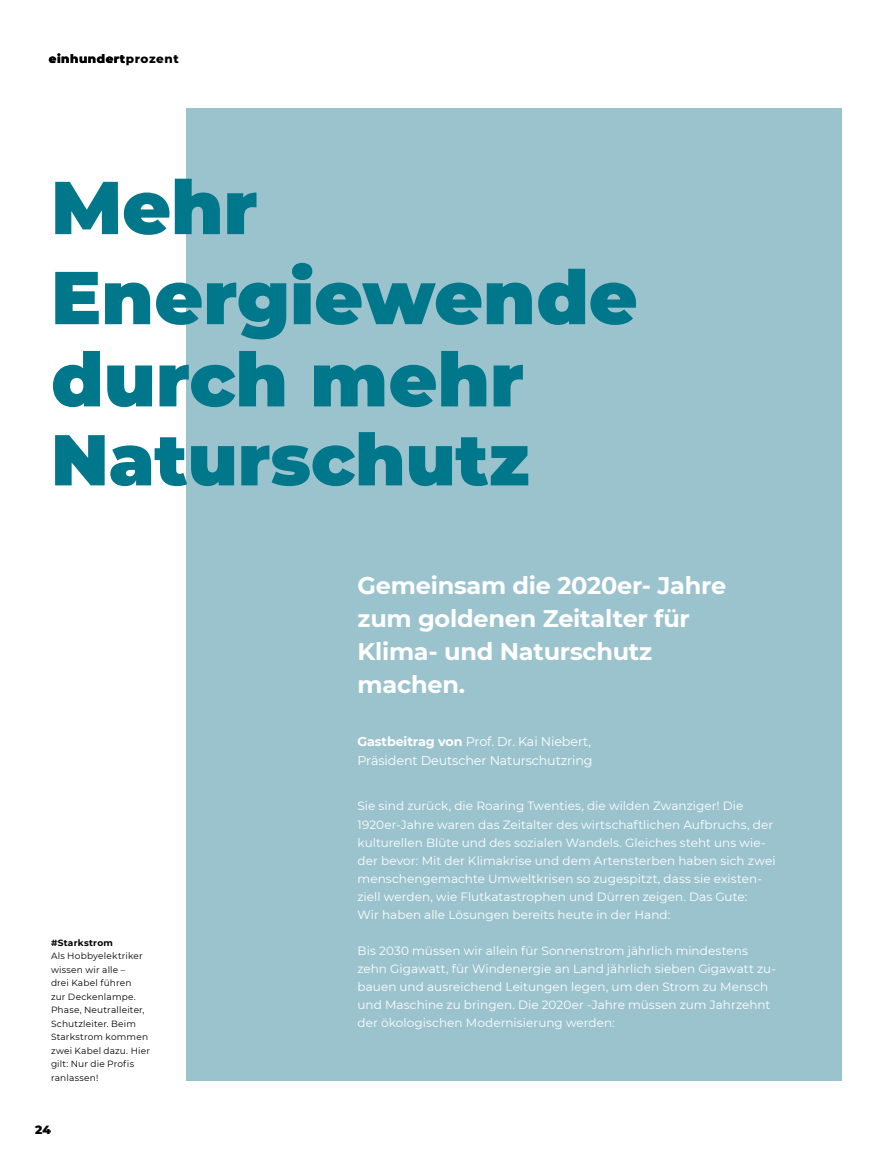
<style>
.page{position:relative;width:893px;height:1170px;background:#fff}
.page>*{position:absolute;margin:0;border:0;box-sizing:border-box;transform-origin:0 0}
.t1{font:900 74.7px/82.2px "Montserrat";color:#00778a}
.t2{font:900 71.7px "Montserrat";color:#00778a}
.t3{font:700 24px/33px "Montserrat";letter-spacing:-.01em;color:#fff}
.t4{font:12.75px "Montserrat";letter-spacing:-.01em;color:#fff}
.Aufzählung_Anstrich{font:12px/18px "Montserrat";letter-spacing:.005em;color:#fff}
.t5{font:800 12px "Montserrat";letter-spacing:.045em;color:#000}
.Fließtext{font:9px/13.5px "Montserrat";letter-spacing:.02em;color:#000}
.Fließtext-2{font:700 9px "Montserrat";letter-spacing:.025em;color:#000}
.s1{font-weight:700}
</style>
<div class="page">
<div style="left:186px;top:108px;width:656px;height:972px;background:#9bc3ce"></div>
<p class="t5" style="left:49px;top:50px;width:131px">einhundertprozent</p>
<h2 class="t1" style="left:51px;top:162px;width:208px">Mehr</h2>
<h2 class="t1" style="left:51px;top:252px;width:588px">Energiewende durch mehr</h2>
<h2 class="t2" style="left:51px;top:406px;width:480px">Naturschutz</h2>
<h3 class="t3" style="left:358px;top:568px;width:370px">Gemeinsam die 2020er- Jahre zum goldenen Zeitalter für<br>Klima- und Naturschutz machen.</h3>
<p class="Fließtext-2" style="left:51px;top:935px;width:63px">#Starkstrom</p>
<p class="Fließtext" style="left:51px;top:948px;width:100px">Als Hobbyelektriker wissen wir alle –<br>drei Kabel führen<br>zur Deckenlampe.<br>Phase, Neutralleiter,<br>Schutzleiter. Beim<br>Starkstrom kommen zwei Kabel dazu. Hier gilt: Nur die Profis ranlassen!</p>
<p class="t5" style="left:35px;top:1120px;width:17px">24</p>
<p class="t4" style="left:358px;top:732px;width:235px"><span class="s1">Gastbeitrag von</span> Prof. Dr. Kai Niebert,</p>
<p class="t4" style="left:358px;top:751px;width:237px">Präsident Deutscher Naturschutzring</p>
<p class="Aufzählung_Anstrich" style="left:358px;top:796px;width:419px">Sie sind zurück, die Roaring Twenties, die wilden Zwanziger! Die 1920er-Jahre waren das Zeitalter des wirtschaftlichen Aufbruchs, der kulturellen Blüte und des sozialen Wandels. Gleiches steht uns wie&shy;der bevor: Mit der Klimakrise und dem Artensterben haben sich zwei menschengemachte Umweltkrisen so zugespitzt, dass sie existen&shy;ziell werden, wie Flutkatastrophen und Dürren zeigen. Das Gute:<br>Wir haben alle Lösungen bereits heute in der Hand:</p>
<p class="Aufzählung_Anstrich" style="left:358px;top:940px;width:420px">Bis 2030 müssen wir allein für Sonnenstrom jährlich mindestens zehn Gigawatt, für Windenergie an Land jährlich sieben Gigawatt zu&shy;bauen und ausreichend Leitungen legen, um den Strom zu Mensch und Maschine zu bringen. Die 2020er -Jahre müssen zum Jahrzehnt der ökologischen Modernisierung werden:</p>
</div>
